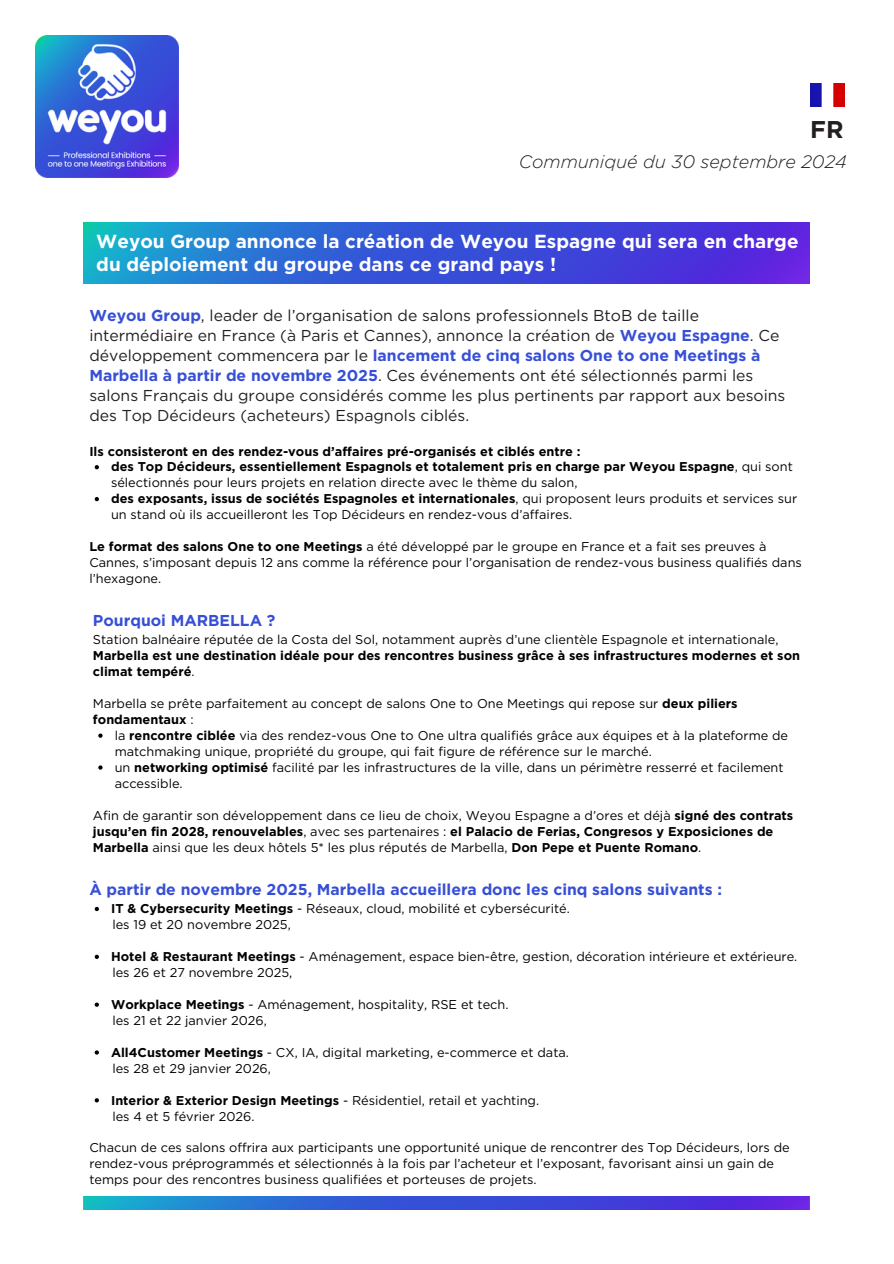
<style>
.page{position:relative;width:894px;height:1264px;background:#fff}
.page>*{position:absolute;margin:0;border:0;box-sizing:border-box;transform-origin:0 0}
.t1{font:700 24.15px "Gotham";color:#231f20}
.t2{font:700 18.9px/23.9px "Gotham";color:#fff}
.t3{font:italic 300 18px "Gotham";color:#231f20}
.t4{font:15.75px/20.2px "Gotham";color:#231f20}
.t5{font:700 15.75px "Gotham";color:#374fd7}
.t6{font:12.75px/15.9px "Gotham";color:#000}
.t7{font:700 12.75px/15.9px "Gotham";color:#000}
.s1{font-weight:700;color:#374fd7}
.s2{font-weight:400}
.s3{font-weight:700}
</style>
<div class="page">
<img style="left:35px;top:35px;width:143px;height:143px">
<img style="left:84px;top:222px;width:725px;height:61px">
<img style="left:84px;top:1196px;width:725px;height:12px">
<img style="left:810px;top:84px;width:33px;height:22px">
<svg style="left:95px;top:465px;width:4px;height:4px"></svg>
<svg style="left:95px;top:497px;width:4px;height:4px"></svg>
<svg style="left:98px;top:733px;width:4px;height:4px"></svg>
<svg style="left:98px;top:765px;width:4px;height:4px"></svg>
<svg style="left:95px;top:906px;width:4px;height:5px"></svg>
<svg style="left:95px;top:954px;width:4px;height:4px"></svg>
<svg style="left:95px;top:1002px;width:4px;height:4px"></svg>
<svg style="left:95px;top:1050px;width:4px;height:4px"></svg>
<svg style="left:95px;top:1098px;width:4px;height:4px"></svg>
<h2 class="t1" style="left:810px;top:115px;width:35px">FR</h2>
<p class="t3" style="left:518px;top:150px;width:329px">Communiqué du 30 septembre 2024</p>
<h5 class="t2" style="left:96px;top:229px;width:703px">Weyou Group annonce la création de Weyou Espagne qui sera en charge du déploiement du groupe dans ce grand pays !</h5>
<h6 class="t4" style="left:89px;top:305px;width:697px"><span class="s1">Weyou Group</span>, leader de l’organisation de salons professionnels BtoB de taille intermédiaire en France (à Paris et Cannes), annonce la création de <span class="s1">Weyou Espagne</span>. Ce développement commencera par le <span class="s1">lancement de cinq salons One to one Meetings à Marbella à partir de novembre 2025</span>. Ces événements ont été sélectionnés parmi les salons Français du groupe considérés comme les plus pertinents par rapport aux besoins des Top Décideurs (acheteurs) Espagnols ciblés.</h6>
<p class="t7" style="left:89px;top:443px;width:492px">Ils consisteront en des rendez-vous d’affaires pré-organisés et ciblés entre :</p>
<p class="t7" style="left:111px;top:459px;width:683px">des Top Décideurs, essentiellement Espagnols et totalement pris en charge par Weyou Espagne<span class="s2">, qui sont sélectionnés pour leurs projets en relation directe avec le thème du salon,</span></p>
<p class="t6" style="left:111px;top:491px;width:687px"><span class="s3">des exposants, issus de sociétés Espagnoles et internationales</span>, qui proposent leurs produits et services sur un stand où ils accueilleront les Top Décideurs en rendez-vous d’affaires.</p>
<p class="t6" style="left:89px;top:538px;width:713px"><span class="s3">Le format des salons One to one Meetings</span> a été développé par le groupe en France et a fait ses preuves à<br>Cannes, s’imposant depuis 12 ans comme la référence pour l’organisation de rendez-vous business qualifiés dans l’hexagone.</p>
<p class="t5" style="left:93px;top:611px;width:184px">Pourquoi MARBELLA ?</p>
<p class="t7" style="left:93px;top:631px;width:708px"><span class="s2">Station balnéaire réputée de la Costa del Sol, notamment auprès d’une clientèle Espagnole et internationale,<br></span>Marbella est une destination idéale pour des rencontres business grâce à ses infrastructures modernes et son climat tempéré<span class="s2">.</span></p>
<p class="t6" style="left:93px;top:695px;width:646px">Marbella se prête parfaitement au concept de salons One to One Meetings qui repose sur <span class="s3">deux piliers fondamentaux</span> :</p>
<p class="t6" style="left:115px;top:727px;width:674px">la <span class="s3">rencontre ciblée</span> via des rendez-vous One to One ultra qualifiés grâce aux équipes et à la plateforme de matchmaking unique, propriété du groupe, qui fait figure de référence sur le marché.</p>
<p class="t6" style="left:115px;top:759px;width:670px">un <span class="s3">networking optimisé</span> facilité par les infrastructures de la ville, dans un périmètre resserré et facilement accessible.</p>
<h4 class="t6" style="left:93px;top:807px;width:701px">Afin de garantir son développement dans ce lieu de choix, Weyou Espagne a d’ores et déjà <span class="s3">signé des contrats jusqu’en fin 2028, renouvelables</span>, avec ses partenaires : <span class="s3">el Palacio de Ferias, Congresos y Exposiciones de<br>Marbella</span> ainsi que les deux hôtels 5* les plus réputés de Marbella, <span class="s3">Don Pepe et Puente Romano</span>.</h4>
<p class="t5" style="left:89px;top:880px;width:634px">À partir de novembre 2025, Marbella accueillera donc les cinq salons suivants :</p>
<p class="t6" style="left:111px;top:900px;width:460px"><span class="s3">IT &amp; Cybersecurity Meetings</span> - Réseaux, cloud, mobilité et cybersécurité.</p>
<p class="t6" style="left:112px;top:916px;width:180px">les 19 et 20 novembre 2025,</p>
<p class="t6" style="left:111px;top:948px;width:687px"><span class="s3">Hotel &amp; Restaurant Meetings</span> - Aménagement, espace bien-être, gestion, décoration intérieure et extérieure.</p>
<p class="t6" style="left:112px;top:964px;width:181px">les 26 et 27 novembre 2025,</p>
<p class="t6" style="left:111px;top:996px;width:399px"><span class="s3">Workplace Meetings</span> - Aménagement, hospitality, RSE et tech.</p>
<p class="t6" style="left:112px;top:1012px;width:156px">les 21 et 22 janvier 2026,</p>
<p class="t6" style="left:111px;top:1044px;width:459px"><span class="s3">All4Customer Meetings</span> - CX, IA, digital marketing, e-commerce et data.</p>
<p class="t6" style="left:112px;top:1060px;width:160px">les 28 et 29 janvier 2026,</p>
<p class="t7" style="left:111px;top:1092px;width:429px">Interior &amp; Exterior Design Meetings <span class="s2">- Résidentiel, retail et yachting.</span></p>
<p class="t6" style="left:112px;top:1107px;width:144px">les 4 et 5 février 2026.</p>
<p class="t6" style="left:89px;top:1139px;width:701px">Chacun de ces salons offrira aux participants une opportunité unique de rencontrer des Top Décideurs, lors de rendez-vous préprogrammés et sélectionnés à la fois par l’acheteur et l’exposant, favorisant ainsi un gain de temps pour des rencontres business qualifiées et porteuses de projets.</p>
</div>
